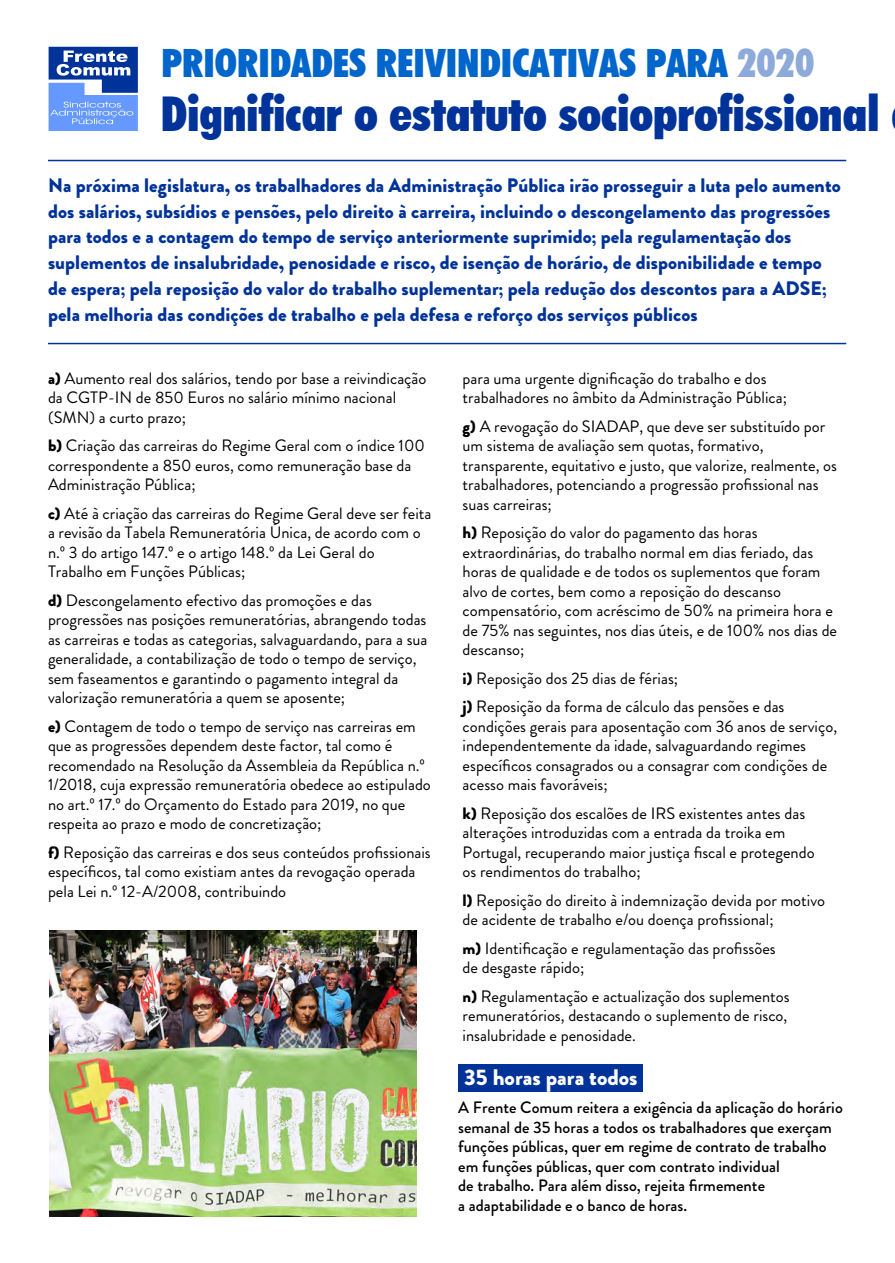
<style>
.page{position:relative;width:895px;height:1263px;background:#fff}
.page>*{position:absolute;margin:0;border:0;box-sizing:border-box;transform-origin:0 0}
.t1{font:900 condensed 48px "Futura BT";letter-spacing:-.005em;color:#039}
.t2{font:900 condensed 39px "Futura BT";color:#06c}
.t3{font:900 22.5px "Brandon Grotesque";color:#fff}
.t4{font:900 19.5px/26px "Brandon Grotesque";letter-spacing:.005em;color:#039}
.t5{font:16.5px/19.5px "Brandon Grotesque";color:#000}
.t6{font:500 16.5px/19.5px "Brandon Grotesque";color:#000}
.s1{color:#8eaadb}
.s2{font-weight:900}
</style>
<div class="page">
<div style="left:458px;top:1064px;width:185px;height:27px;background:#039"></div>
<img style="left:50px;top:930px;width:367px;height:286px">
<hr style="left:48px;top:160px;width:798px;height:1px;background:#039">
<hr style="left:48px;top:343px;width:798px;height:1px;background:#039">
<svg style="left:49px;top:47px;width:89px;height:84px;background:#618adb"></svg>
<p class="t2" style="left:162px;top:39px;width:654px">PRIORIDADES REIVINDICATIVAS PARA <span class="s1">2020</span></p>
<p class="t1" style="left:161px;top:84px;width:720px">Dignificar o estatuto socioprofissional</p>
<p class="t4" style="left:48px;top:172px;width:794px">Na próxima legislatura, os trabalhadores da Administração Pública irão prosseguir a luta pelo aumento dos salários, subsídios e pensões, pelo direito à carreira, incluindo o descongelamento das progressões para todos e a contagem do tempo de serviço anteriormente suprimido; pela regulamentação dos suplementos de insalubridade, penosidade e risco, de isenção de horário, de disponibilidade e tempo de espera; pela reposição do valor do trabalho suplementar; pela redução dos descontos para a ADSE; pela melhoria das condições de trabalho e pela defesa e reforço dos serviços públicos</p>
<p class="t5" style="left:48px;top:369px;width:380px"><span class="s2">a)</span> Aumento real dos salários, tendo por base a reivindicação da CGTP-IN de 850 Euros no salário mínimo nacional (SMN) a curto prazo;</p>
<p class="t5" style="left:48px;top:436px;width:378px"><span class="s2">b)</span> Criação das carreiras do Regime Geral com o índice 100 correspondente a 850 euros, como remuneração base da<br>Administração Pública;</p>
<p class="t5" style="left:48px;top:504px;width:385px"><span class="s2">c)</span> Até à criação das carreiras do Regime Geral deve ser feita a revisão da Tabela Remuneratória Única, de acordo com o n.º 3 do artigo 147.º e o artigo 148.º da Lei Geral do Trabalho em Funções Públicas;</p>
<p class="t5" style="left:48px;top:591px;width:381px"><span class="s2">d)</span> Descongelamento efectivo das promoções e das progressões nas posições remuneratórias, abrangendo todas as carreiras e todas as categorias, salvaguardando, para a sua generalidade, a contabilização de todo o tempo de serviço, sem faseamentos e garantindo o pagamento integral da valorização remuneratória a quem se aposente;</p>
<p class="t5" style="left:48px;top:717px;width:384px"><span class="s2">e)</span> Contagem de todo o tempo de serviço nas carreiras em que as progressões dependem deste factor, tal como é recomendado na Resolução da Assembleia da República n.º 1/2018, cuja expressão remuneratória obedece ao estipulado no art.º 17.º do Orçamento do Estado para 2019, no que respeita ao prazo e modo de concretização;</p>
<p class="t5" style="left:48px;top:843px;width:384px"><span class="s2">f)</span> Reposição das carreiras e dos seus conteúdos profissionais específicos, tal como existiam antes da revogação operada pela Lei n.º 12-A/2008, contribuindo</p>
<p class="t5" style="left:463px;top:369px;width:326px">para uma urgente dignificação do trabalho e dos trabalhadores no âmbito da Administração Pública;</p>
<p class="t5" style="left:463px;top:417px;width:376px"><span class="s2">g)</span> A revogação do SIADAP, que deve ser substituído por um sistema de avaliação sem quotas, formativo, transparente, equitativo e justo, que valorize, realmente, os trabalhadores, potenciando a progressão profissional nas suas carreiras;</p>
<p class="t5" style="left:463px;top:523px;width:376px"><span class="s2">h)</span> Reposição do valor do pagamento das horas extraordinárias, do trabalho normal em dias feriado, das horas de qualidade e de todos os suplementos que foram alvo de cortes, bem como a reposição do descanso compensatório, com acréscimo de 50% na primeira hora e de 75% nas seguintes, nos dias úteis, e de 100% nos dias de descanso;</p>
<p class="t5" style="left:463px;top:664px;width:323px;line-height:28.5px"><span class="s2">i)</span> Reposição dos 25 dias de férias;<br><span class="s2">j)</span> Reposição da forma de cálculo das pensões e das</p>
<p class="t5" style="left:463px;top:717px;width:376px">condições gerais para aposentação com 36 anos de serviço, independentemente da idade, salvaguardando regimes específicos consagrados ou a consagrar com condições de acesso mais favoráveis;</p>
<p class="t5" style="left:463px;top:804px;width:353px"><span class="s2">k)</span> Reposição dos escalões de IRS existentes antes das alterações introduzidas com a entrada da troika em Portugal, recuperando maior justiça fiscal e protegendo os rendimentos do trabalho;</p>
<p class="t5" style="left:463px;top:891px;width:364px"><span class="s2">l)</span> Reposição do direito à indemnização devida por motivo de acidente de trabalho e/ou doença profissional;</p>
<p class="t5" style="left:463px;top:939px;width:315px"><span class="s2">m)</span> Identificação e regulamentação das profissões de desgaste rápido;</p>
<p class="t5" style="left:463px;top:987px;width:329px"><span class="s2">n)</span> Regulamentação e actualização dos suplementos remuneratórios, destacando o suplemento de risco, insalubridade e penosidade.</p>
<p class="t3" style="left:464px;top:1061px;width:175px">35 horas para todos</p>
<p class="t6" style="left:458px;top:1098px;width:386px">A Frente Comum reitera a exigência da aplicação do horário semanal de 35 horas a todos os trabalhadores que exerçam funções públicas, quer em regime de contrato de trabalho em funções públicas, quer com contrato individual<br>de trabalho. Para além disso, rejeita firmemente<br>a adaptabilidade e o banco de horas.</p>
</div>
